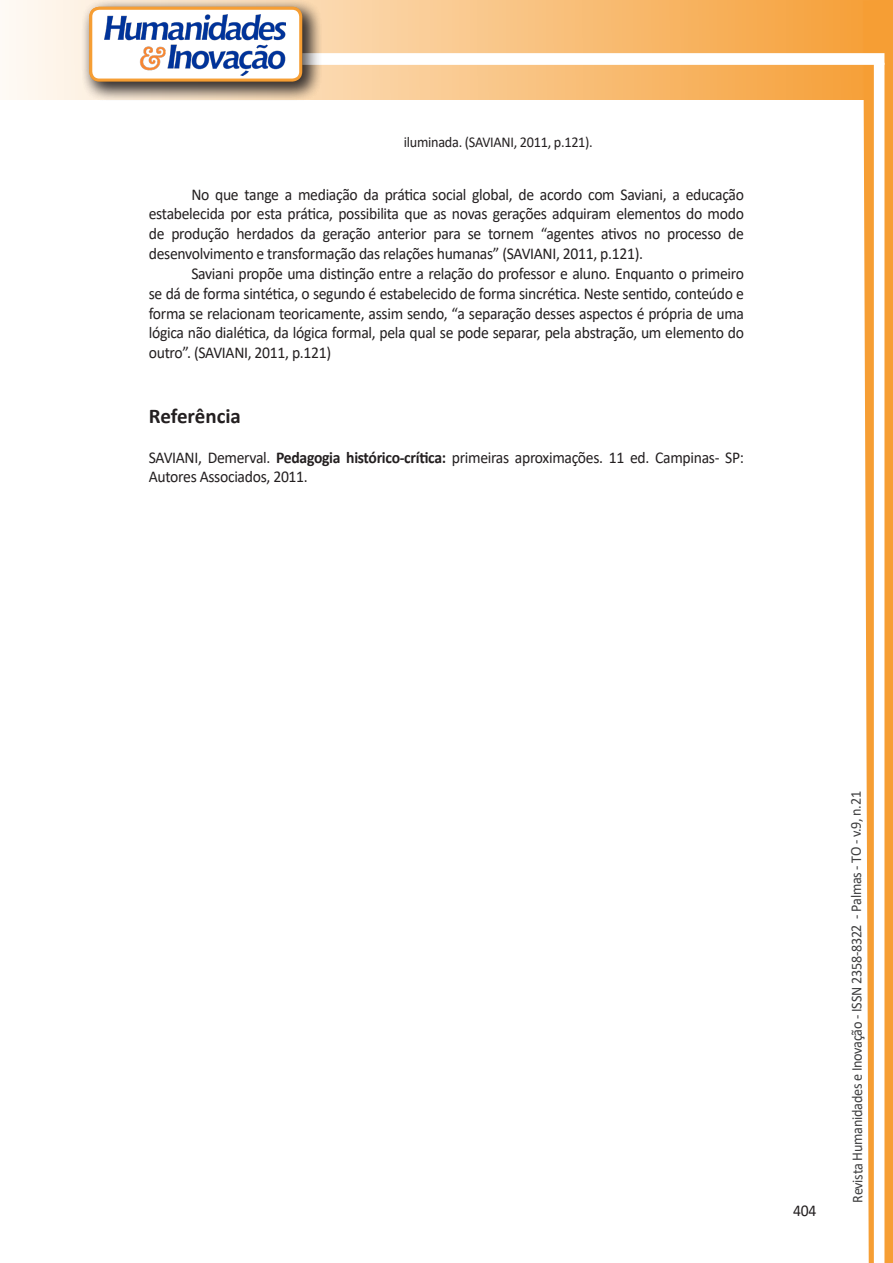
<style>
.page{position:relative;width:893px;height:1263px;background:#fff}
.page>*{position:absolute;margin:0;border:0;box-sizing:border-box;transform-origin:0 0}
.Titulo_2{font:700 21px "Calibri";color:#231f20}
.texto{font:16.5px/19.8px "Calibri";letter-spacing:-.02em;color:#231f20;text-align:justify;scale:.95 1}
.t1{font:15px "Calibri";letter-spacing:-.025em;color:#3e3e3f;scale:.95 1}
.citacao{font:15px "Calibri";letter-spacing:-.02em;color:#231f20;scale:.95 1}
.s1{font-weight:700}
</style>
<div class="page">
<svg style="left:5px;top:0;width:858px;height:100px;background:#f9c484"></svg>
<div style="left:302px;top:53px;width:582px;height:12px;background:#fff;border:2px solid #fff"></div>
<svg style="left:863px;top:0;width:30px;height:1263px"></svg>
<div style="left:81px;top:0;width:241px;height:102px;background:#231f20;opacity:.75"></div>
<svg style="left:91px;top:8px;width:210px;height:72px"></svg>
<div style="left:89px;top:7px;width:213px;height:75px;border:3px solid #f69e34;border-radius:9px"></div>
<p class="citacao" style="left:404px;top:132px;width:200px">iluminada. (SAVIANI, 2011, p.121).</p>
<p class="texto" style="left:149px;top:184px;width:628px;text-indent:43px">No que tange a mediação da prática social global, de acordo com Saviani, a educação estabelecida por esta prática, possibilita que as novas gerações adquiram elementos do modo de produção herdados da geração anterior para se tornem “agentes ativos no processo de desenvolvimento e transformação das relações humanas” (SAVIANI, 2011, p.121).</p>
<p class="texto" style="left:149px;top:263px;width:628px;text-indent:43px">Saviani propõe uma distinção entre a relação do professor e aluno. Enquanto o primeiro se dá de forma sintética, o segundo é estabelecido de forma sincrética. Neste sentido, conteúdo e forma se relacionam teoricamente, assim sendo, “a separação desses aspectos é própria de uma lógica não dialética, da lógica formal, pela qual se pode separar, pela abstração, um elemento do outro”. (SAVIANI, 2011, p.121)</p>
<p class="Titulo_2" style="left:149px;top:401px;width:94px">Referência</p>
<p class="texto" style="left:149px;top:447px;width:628px">SAVIANI, Demerval. <span class="s1">Pedagogia histórico-crítica:</span> primeiras aproximações. 11 ed. Campinas- SP:<br>Autores Associados, 2011.</p>
<p class="texto" style="left:793px;top:1200px;width:26px">404</p>
<p class="t1" style="left:846px;top:1203px;width:435px;rotate:-90deg">Revista Humanidades e Inovação - ISSN 2358-8322 - Palmas - TO - v.9, n.21</p>
</div>
